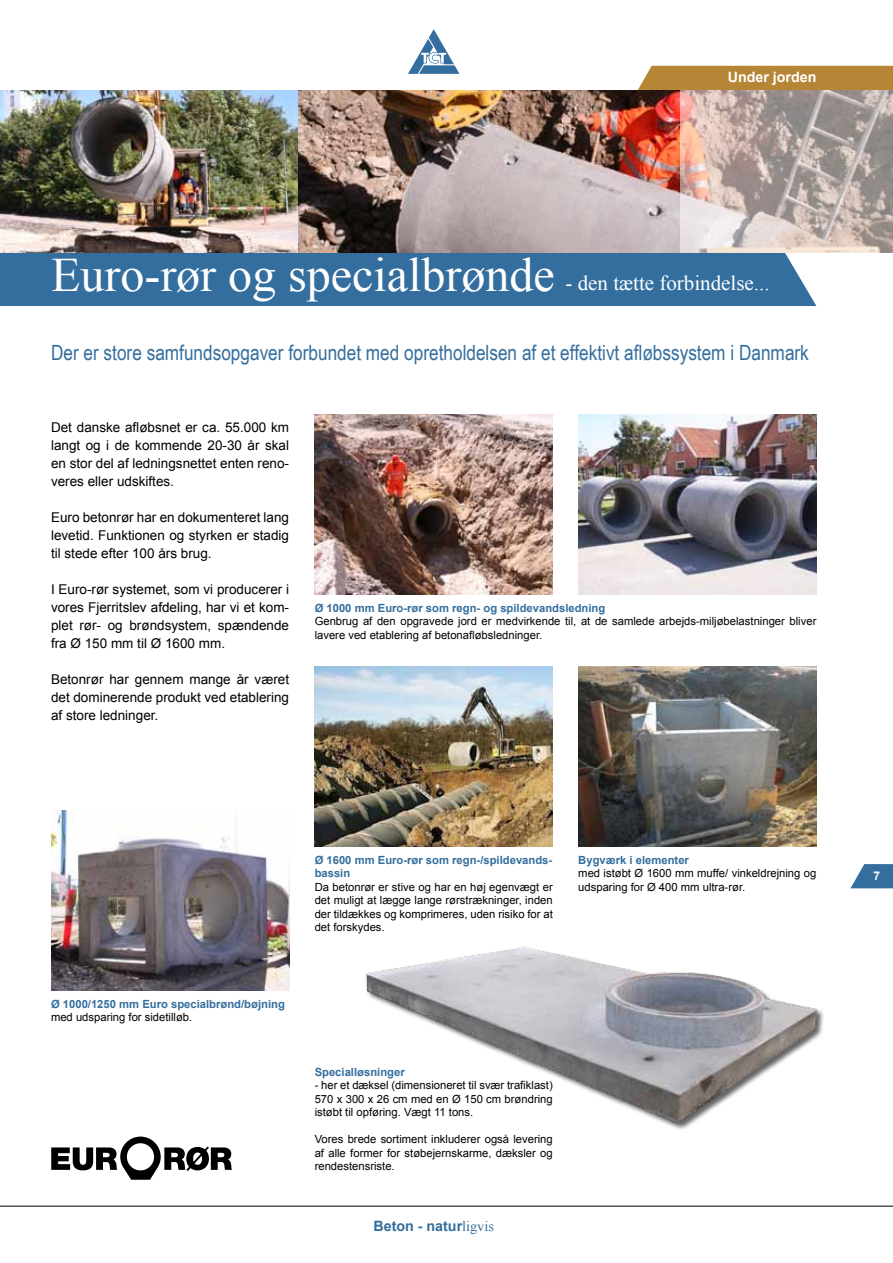
<style>
.page{position:relative;width:893px;height:1263px;background:#fff}
.page>*{position:absolute;margin:0;border:0;box-sizing:border-box;transform-origin:0 0}
.t1{font:48px "Times New Roman";color:#fff}
.t2{font:21px "Arial Narrow";color:#336e9e}
.t3{font:21px "Times New Roman";color:#fff}
.t4{font:700 14.25px "Arial";color:#336e9e}
.t5{font:700 14.25px "Arial";color:#fff}
.t6{font:13.5px/18px "Arial";color:#000;text-align:justify}
.t7{font:700 12px "Arial";color:#fff}
.t8{font:11.25px/13.5px "Arial";color:#000;text-align:justify}
.t9{font:700 11.25px/13.5px "Arial";color:#336e9e}
.s1{font-family:"Times New Roman";font-weight:400}
</style>
<div class="page">
<img style="left:365px;top:946px;width:458px;height:184px">
<div style="left:0;top:252px;width:816px;height:54px;background:#336e9e"></div>
<div style="left:638px;top:66px;width:255px;height:24px;background:#b68636"></div>
<svg style="left:850px;top:864px;width:43px;height:24px"></svg>
<img style="left:298px;top:90px;width:382px;height:162px">
<svg style="left:680px;top:90px;width:213px;height:162px;background:#beafaa"></svg>
<img style="left:0;top:90px;width:298px;height:162px">
<svg style="left:51px;top:1136px;width:181px;height:44px"></svg>
<img style="left:315px;top:414px;width:238px;height:180px">
<img style="left:51px;top:810px;width:238px;height:180px">
<img style="left:315px;top:666px;width:238px;height:180px">
<img style="left:578px;top:666px;width:238px;height:180px">
<hr style="left:0;top:1206px;width:893px;height:1px;background:#000">
<svg style="left:408px;top:29px;width:51px;height:45px"></svg>
<img style="left:578px;top:414px;width:238px;height:180px">
<p class="t5" style="left:728px;top:68px;width:90px">Under jorden</p>
<h1 class="t1" style="left:51px;top:242px;width:505px">Euro-rør og specialbrønde</h1>
<h2 class="t3" style="left:566px;top:269px;width:206px">- den tætte forbindelse...</h2>
<h2 class="t2" style="left:51px;top:337px;width:759px">Der er store samfundsopgaver forbundet med opretholdelsen af et effektivt afløbssystem i Danmark</h2>
<p class="t6" style="left:51px;top:418px;width:240px">Det danske afløbsnet er ca. 55.000 km langt og i de kommende 20-30 år skal en stor del af ledningsnettet enten reno&shy;veres eller udskiftes.</p>
<p class="t6" style="left:51px;top:508px;width:240px">Euro betonrør har en dokumenteret lang levetid. Funktionen og styrken er stadig til stede efter 100 års brug.</p>
<p class="t6" style="left:51px;top:580px;width:240px">I Euro-rør systemet, som vi producerer i vores Fjerritslev afdeling, har vi et kom&shy;plet rør- og brøndsystem, spændende fra Ø 150 mm til Ø 1600 mm.</p>
<p class="t6" style="left:51px;top:670px;width:240px">Betonrør har gennem mange år været det dominerende produkt ved etablering af store ledninger.</p>
<p class="t9" style="left:315px;top:601px;width:292px">Ø 1000 mm Euro-rør som regn- og spildevandsledning</p>
<p class="t8" style="left:315px;top:614px;width:503px">Genbrug af den opgravede jord er medvirkende til, at de samlede arbejds-miljøbelastninger bliver lavere ved etablering af betonafløbsledninger.</p>
<p class="t9" style="left:51px;top:997px;width:235px">Ø 1000/1250 mm Euro specialbrønd/bøjning</p>
<p class="t8" style="left:51px;top:1010px;width:143px">med udsparing for sidetilløb.</p>
<p class="t9" style="left:315px;top:853px;width:239px">Ø 1600 mm Euro-rør som regn-/spildevands&shy;bassin</p>
<p class="t8" style="left:315px;top:880px;width:240px">Da betonrør er stive og har en høj egenvægt er det muligt at lægge lange rørstrækninger, inden der tildækkes og komprimeres, uden risiko for at det forskydes.</p>
<p class="t9" style="left:578px;top:853px;width:112px">Bygværk i elementer</p>
<p class="t8" style="left:578px;top:867px;width:240px">med istøbt Ø 1600 mm muffe/ vinkeldrejning og udsparing for Ø 400 mm ultra-rør.</p>
<p class="t9" style="left:315px;top:1065px;width:92px">Specialløsninger</p>
<p class="t8" style="left:315px;top:1078px;width:240px">- her et dæksel (dimensioneret til svær trafiklast)<br>570 x 300 x 26 cm med en Ø 150 cm brøndring istøbt til opføring. Vægt 11 tons.</p>
<p class="t8" style="left:315px;top:1132px;width:240px">Vores brede sortiment inkluderer også levering af alle former for støbejernskarme, dæksler og rendestensriste.</p>
<p class="t4" style="left:374px;top:1216px;width:122px">Beton - natur<span class="s1">ligvis</span></p>
<p class="t7" style="left:873px;top:868px;width:8px">7</p>
</div>
